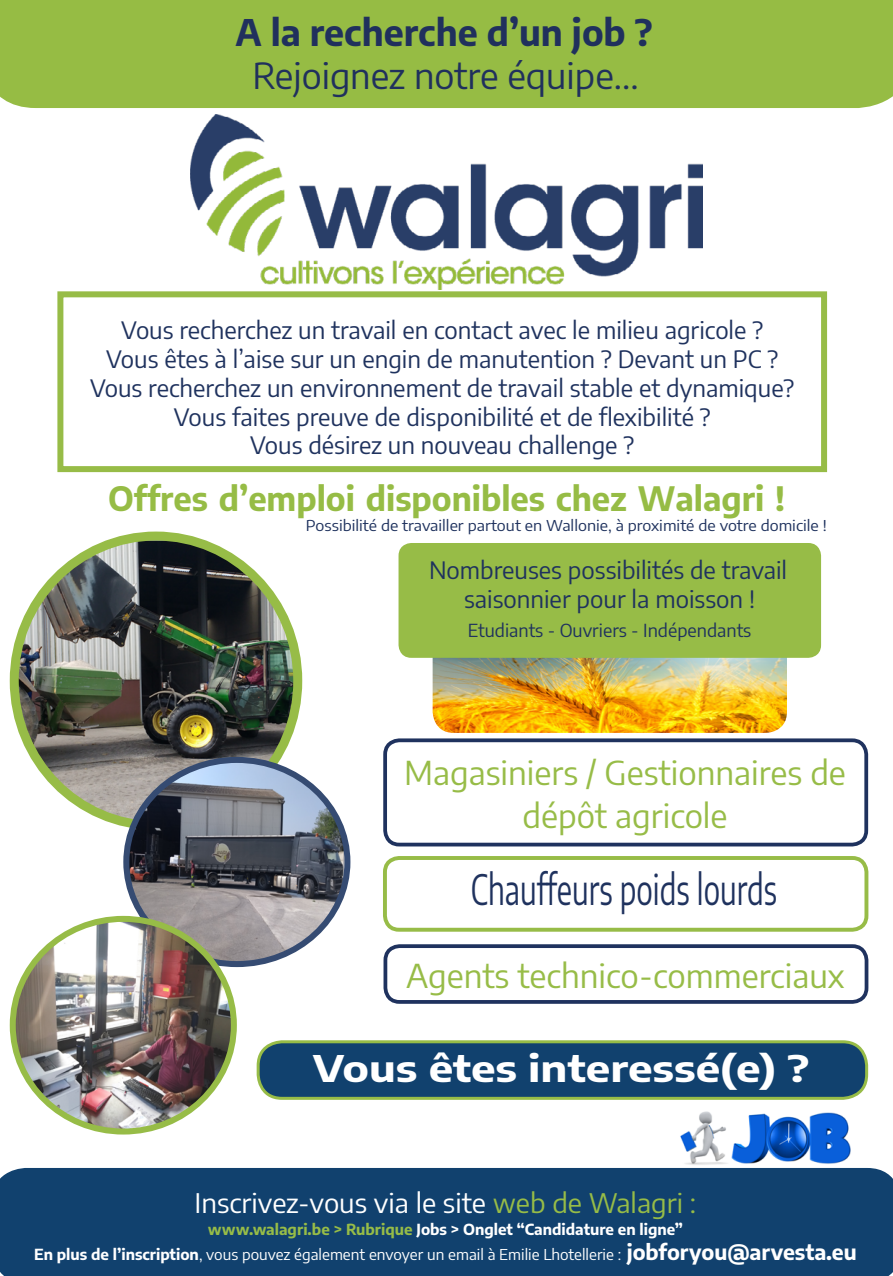
<style>
.page{position:relative;width:893px;height:1276px;background:#fff}
.page>*{position:absolute;margin:0;border:0;box-sizing:border-box;transform-origin:0 0}
.t1{font:42px "Encode Sans";color:#1f325e;scale:.7 1}
.t2{font:36px "Encode Sans";color:#20305d}
.t3{font:700 36px "Encode Sans";color:#fff;scale:1.23 1}
.t4{font:700 36px "Encode Sans";color:#20305d}
.t5{font:33px/43.2px "Encode Sans";color:#97bc47;text-align:center}
.t6{font:700 33px "Encode Sans";color:#96bc45}
.t7{font:27px "Encode Sans";color:#fff}
.t8{font:24px/28.8px "Encode Sans";color:#1f325e;text-align:center}
.t9{font:18px "Encode Sans";color:#1f325e}
.t10{font:15px/25.2px "Encode Sans";color:#fff;text-align:center}
.t11{font:15px "Encode Sans";color:#1f325e;scale:1.07 1}
.s1{color:#97bc47}
.s2{font-weight:700;color:#97bc47}
.s3{font-weight:700}
.s4{font-weight:700;font-size:21px}
</style>
<div class="page">
<div style="left:0;top:0;width:893px;height:108px;background:#96bc44"></div>
<div style="left:57px;top:291px;width:770px;height:181px;border:6px solid #97bc47"></div>
<img style="left:14px;top:541px;width:284px;height:284px">
<div style="left:10px;top:531px;width:292px;height:299px;border:9px solid #97bc47;border-radius:50%"></div>
<img style="left:126px;top:760px;width:221px;height:204px">
<div style="left:123px;top:757px;width:227px;height:210px;border:6px solid #354b72;border-radius:50%"></div>
<img style="left:13px;top:919px;width:221px;height:212px">
<div style="left:10px;top:916px;width:227px;height:218px;border:6px solid #97bc47;border-radius:50%"></div>
<img style="left:433px;top:658px;width:354px;height:75px">
<div style="left:383px;top:738px;width:485px;height:108px;border:4px solid #1f325e;border-radius:14px"></div>
<div style="left:258px;top:1041px;width:609px;height:57px;background:#11416e;border-radius:24px"></div>
<div style="left:257px;top:1040px;width:611px;height:59px;border:3px solid #97bc47;border-radius:24px"></div>
<div style="left:0;top:1168px;width:893px;height:108px;background:#11416e"></div>
<img style="left:190px;top:114px;width:513px;height:176px">
<div style="left:400px;top:544px;width:420px;height:112px;background:#97bc47;border-radius:11px"></div>
<div style="left:399px;top:543px;width:422px;height:115px;border:3px solid #97bc47;border-radius:11px"></div>
<div style="left:383px;top:856px;width:485px;height:75px;border:4px solid #97bc47;border-radius:14px"></div>
<img style="left:680px;top:1111px;width:171px;height:54px">
<div style="left:383px;top:944px;width:485px;height:59px;border:4px solid #1f325e;border-radius:14px"></div>
<h2 class="t4" style="left:235px;top:6px;width:419px">A la recherche d’un job ?</h2>
<h2 class="t2" style="left:252px;top:51px;width:388px">Rejoignez notre équipe...</h2>
<p class="t8" style="left:90px;top:315px;width:706px">Vous recherchez un travail en contact avec le milieu agricole ?<br>Vous êtes à l’aise sur un engin de manutention ? Devant un PC ?<br>Vous recherchez un environnement de travail stable et dynamique?<br>Vous faites preuve de disponibilité et de flexibilité ?<br>Vous désirez un nouveau challenge ?</p>
<h3 class="t6" style="left:108px;top:474px;width:678px">Offres d’emploi disponibles chez Walagri !</h3>
<p class="t11" style="left:306px;top:515px;width:488px">Possibilité de travailler partout en Wallonie, à proximité de votre domicile !</p>
<p class="t8" style="left:429px;top:555px;width:360px">Nombreuses possibilités de travail saisonnier pour la moisson !</p>
<p class="t9" style="left:468px;top:617px;width:285px">Etudiants - Ouvriers - Indépendants</p>
<h3 class="t5" style="left:404px;top:749px;width:443px">Magasiniers / Gestionnaires de dépôt agricole</h3>
<h1 class="t1" style="left:471px;top:859px;width:439px">Chauffeurs poids lourds</h1>
<h3 class="t5" style="left:406px;top:952px;width:440px">Agents technico-commerciaux</h3>
<h2 class="t3" style="left:313px;top:1042px;width:405px">Vous êtes interessé(e) ?</h2>
<p class="t7" style="left:195px;top:1184px;width:503px">Inscrivez-vous via le site <span class="s1">web de Walagri :</span></p>
<p class="t10" style="left:34px;top:1215px;width:824px"><span class="s2">www.walagri.be &gt; Rubrique</span> <span class="s3">Jobs &gt; Onglet “Candidature en ligne”<br>En plus de l’inscription</span>, vous pouvez également envoyer un email à Emilie Lhotellerie : <span class="s4">jobforyou@arvesta.eu</span></p>
</div>
